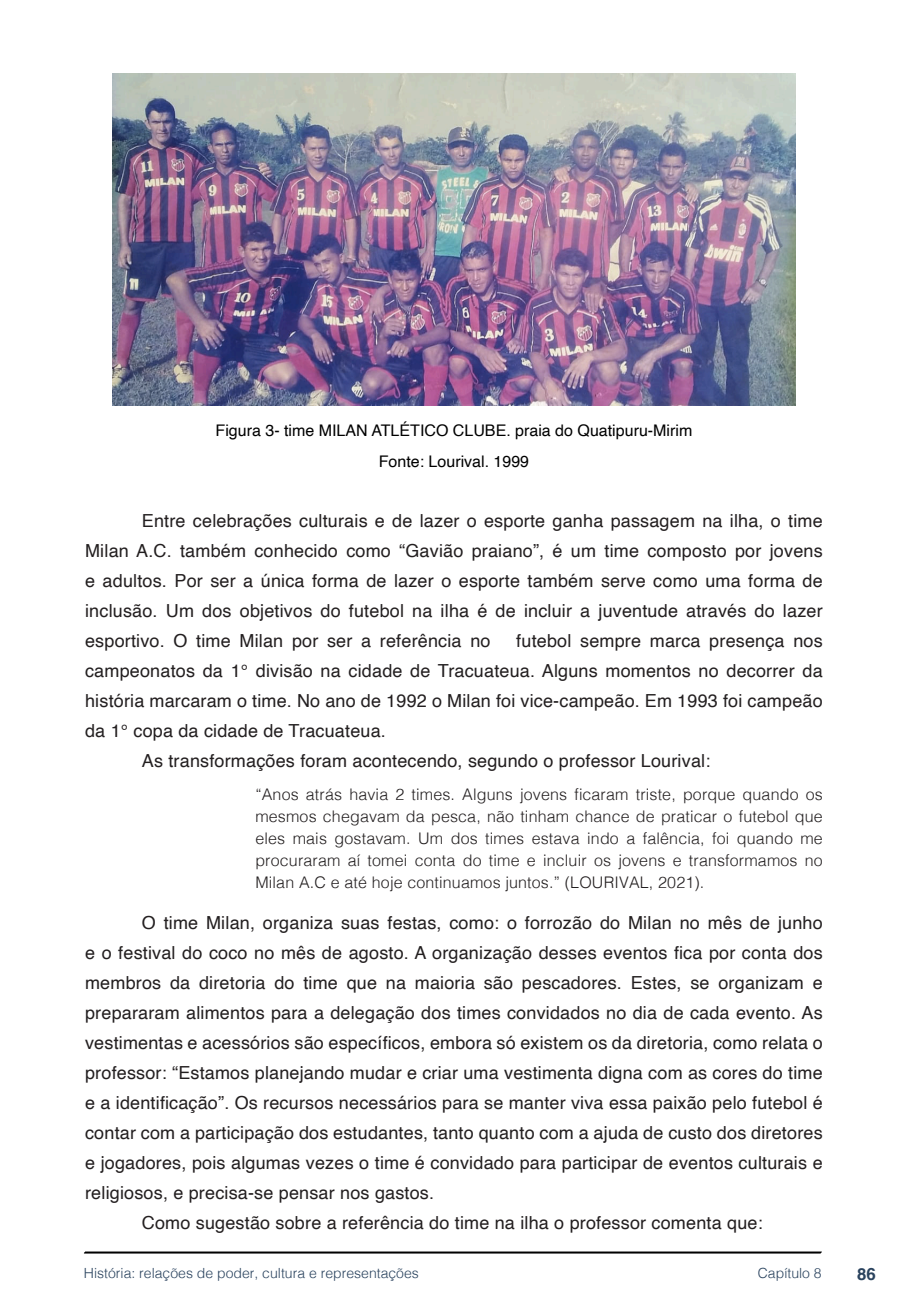
<style>
.page{position:relative;width:908px;height:1304px;background:#fff}
.page>*{position:absolute;margin:0;border:0;box-sizing:border-box;transform-origin:0 0}
.txt{font:18px/30px "Helvetica";letter-spacing:.01em;color:#231f20;text-align:justify}
.t1{font:700 16.8px "Helvetica";color:#2a435e}
.citacoes{font:300 16px/22px "Helvetica";letter-spacing:.01em;color:#231f20;text-align:justify}
.imagens_graf_tab{font:16px "Helvetica";color:#000}
.t2{font:300 14px "Helvetica";color:#2a435e}
</style>
<div class="page">
<svg style="left:84px;top:1251px;width:737px;height:3px;background:#515151"></svg>
<img style="left:112px;top:74px;width:683px;height:332px">
<p class="imagens_graf_tab" style="left:215px;top:418px;width:478px">Figura 3- time MILAN ATLÉTICO CLUBE. praia do Quatipuru-Mirim</p>
<p class="imagens_graf_tab" style="left:378px;top:449px;width:152px">Fonte: Lourival. 1999</p>
<p class="txt" style="left:85px;top:506px;width:738px;text-indent:57px">Entre celebrações culturais e de lazer o esporte ganha passagem na ilha, o time Milan A.C. também conhecido como “Gavião praiano”, é um time composto por jovens e adultos. Por ser a única forma de lazer o esporte também serve como uma forma de inclusão. Um dos objetivos do futebol na ilha é de incluir a juventude através do lazer esportivo. O time Milan por ser a referência no</p>
<p class="txt" style="left:85px;top:626px;width:738px;text-indent:431px">futebol sempre marca presença nos campeonatos da 1° divisão na cidade de Tracuateua. Alguns momentos no decorrer da história marcaram o time. No ano de 1992 o Milan foi vice-campeão. Em 1993 foi campeão da 1° copa da cidade de Tracuateua.</p>
<p class="txt" style="left:142px;top:746px;width:569px">As transformações foram acontecendo, segundo o professor Lourival:</p>
<p class="citacoes" style="left:255px;top:782px;width:568px">“Anos atrás havia 2 times. Alguns jovens ficaram triste, porque quando os mesmos chegavam da pesca, não tinham chance de praticar o futebol que eles mais gostavam. Um dos times estava indo a falência, foi quando me procuraram aí tomei conta do time e incluir os jovens e transformamos no Milan A.C e até hoje continuamos juntos.” (LOURIVAL, 2021).</p>
<p class="txt" style="left:85px;top:909px;width:738px;text-indent:57px">O time Milan, organiza suas festas, como: o forrozão do Milan no mês de junho e o festival do coco no mês de agosto. A organização desses eventos fica por conta dos membros da diretoria do time que na maioria são pescadores. Estes, se organizam e prepararam alimentos para a delegação dos times convidados no dia de cada evento. As vestimentas e acessórios são específicos, embora só existem os da diretoria, como relata o professor: “Estamos planejando mudar e criar uma vestimenta digna com as cores do time e a identificação”. Os recursos necessários para se manter viva essa paixão pelo futebol é contar com a participação dos estudantes, tanto quanto com a ajuda de custo dos diretores e jogadores, pois algumas vezes o time é convidado para participar de eventos culturais e religiosos, e precisa-se pensar nos gastos.</p>
<p class="txt" style="left:142px;top:1209px;width:622px">Como sugestão sobre a referência do time na ilha o professor comenta que:</p>
<p class="t2" style="left:84px;top:1261px;width:336px">História: relações de poder, cultura e representações</p>
<p class="t2" style="left:757px;top:1261px;width:65px">Capítulo 8</p>
<p class="t1" style="left:856px;top:1264px;width:20px">86</p>
</div>
